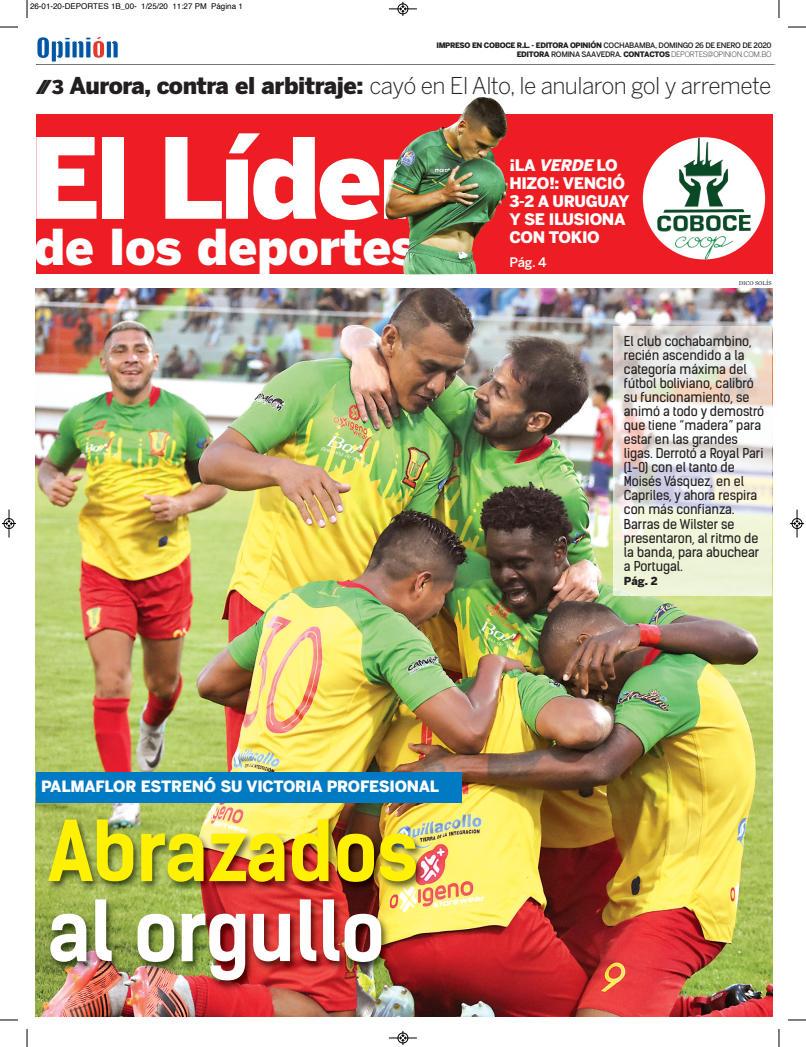
<style>
.page{position:relative;width:806px;height:1047px;background:#fff}
.page>*{position:absolute;margin:0;border:0;box-sizing:border-box;transform-origin:0 0}
.t1{font:900 110.4px "Benton Sans";letter-spacing:-.035em;color:#fff}
.t2{font:700 80px "Kelson Sans";letter-spacing:-.015em;color:#fff101}
.t3{font:700 80px "Kelson Sans";letter-spacing:-.015em;color:#fff}
.t4{font:900 49px "Benton Sans";color:#fff}
.t5{font:300 23px "Benton Sans";letter-spacing:-.025em;color:#231f20}
.t6{font:900 19px "Benton Sans";color:#231f20}
.t7{font:900 15.8px/18px "Benton Sans";letter-spacing:-.02em;color:#fff}
.t8{font:900 15.5px "Benton Sans";letter-spacing:-.015em;color:#fff}
.t9{font:13px/14px "Kelson Sans";letter-spacing:-.005em;color:#231f20}
.t10{font:500 13px "Benton Sans";color:#fff}
.t11{font:900 11px "Benton Sans";color:#231f20}
.t12{font:8px "Helvetica";color:#000}
.t13{font:900 7.5px/9px "Benton Sans";letter-spacing:-.05em;color:#231f20;text-align:right}
.t14{font:6px "Mercury Text G1";letter-spacing:-.01em;color:#231f20}
.s1{font-weight:500}
.s2{font-weight:300}
.s3{font-weight:900}
.s4{font-style:italic}
</style>
<div class="page">
<img style="left:36px;top:288px;width:735px;height:727px">
<div style="left:36px;top:772px;width:425px;height:30px;background:#007ac2"></div>
<div style="left:36px;top:115px;width:736px;height:159px;background:#ee1d23"></div>
<svg style="left:642px;top:137px;width:122px;height:122px;fill:#fff"></svg>
<img style="left:662px;top:142px;width:82px;height:90px">
<svg style="left:36px;top:36px;width:739px;height:29px"></svg>
<img style="left:36px;top:806px;width:679px;height:211px">
<img style="left:385px;top:97px;width:122px;height:177px">
<img style="left:613px;top:327px;width:158px;height:268px">
<svg style="left:27px;top:0;width:1px;height:18px"></svg>
<svg style="left:0;top:27px;width:18px;height:1px"></svg>
<svg style="left:778px;top:0;width:1px;height:18px"></svg>
<svg style="left:788px;top:27px;width:17px;height:1px"></svg>
<svg style="left:27px;top:1029px;width:1px;height:17px"></svg>
<svg style="left:0;top:1019px;width:18px;height:1px"></svg>
<svg style="left:778px;top:1029px;width:1px;height:17px"></svg>
<svg style="left:788px;top:1019px;width:17px;height:1px"></svg>
<svg style="left:388px;top:2px;width:28px;height:14px"></svg>
<svg style="left:388px;top:1031px;width:28px;height:13px"></svg>
<svg style="left:2px;top:509px;width:14px;height:28px"></svg>
<svg style="left:790px;top:509px;width:13px;height:28px"></svg>
<p class="t12" style="left:30px;top:3px;width:214px">26-01-20-DEPORTES 1B_00- 1/25/20 11:27 PM Página 1</p>
<p class="t13" style="left:436px;top:41px;width:336px">IMPRESO EN COBOCE R.L. - EDITORA OPINIÓN <span class="s1">COCHABAMBA, DOMINGO 26 DE ENERO DE 2020<br></span>EDITORA <span class="s1">ROMINA SAAVEDRA.</span> CONTACTOS <span class="s2">DEPORTES@OPINION.COM.BO</span></p>
<h3 class="t5" style="left:70px;top:72px;width:703px"><span class="s3">Aurora, contra el arbitraje:</span> cayó en El Alto, le anularon gol y arremete</h3>
<h3 class="t6" style="left:35px;top:80px;width:30px">// 3</h3>
<h1 class="t1" style="left:29px;top:137px;width:399px">El Líder</h1>
<h3 class="t4" style="left:34px;top:228px;width:385px">de los deportes</h3>
<p class="t7" style="left:509px;top:158px;width:121px">¡LA <span class="s4">VERDE</span>LO<br>HIZO!: VENCIÓ<br>3-2 A URUGUAY<br>Y SE ILUSIONA<br>CON TOKIO</p>
<p class="t10" style="left:509px;top:254px;width:39px">Pág. 4</p>
<p class="t14" style="left:738px;top:279px;width:34px">DICO SOLÍS</p>
<p class="t9" style="left:623px;top:336px;width:142px">El club cochabambino, recién ascendido a la categoría máxima del fútbol boliviano, calibró su funcionamiento, se animó a todo y demostró que tiene “madera” para estar en las grandes ligas. Derrotó a Royal Pari (1-0) con el tanto de<br>Moisés Vásquez, en el<br>Capriles, y ahora respira con más confianza.<br>Barras de Wilster se presentaron, al ritmo de la banda, para abuchear a Portugal.</p>
<p class="t11" style="left:623px;top:576px;width:35px">Pág. 2</p>
<p class="t8" style="left:41px;top:780px;width:399px">PALMAFLOR ESTRENÓ SU VICTORIA PROFESIONAL</p>
<h2 class="t2" style="left:47px;top:824px;width:372px">Abrazados</h2>
<h2 class="t3" style="left:47px;top:904px;width:339px">al orgullo</h2>
</div>
